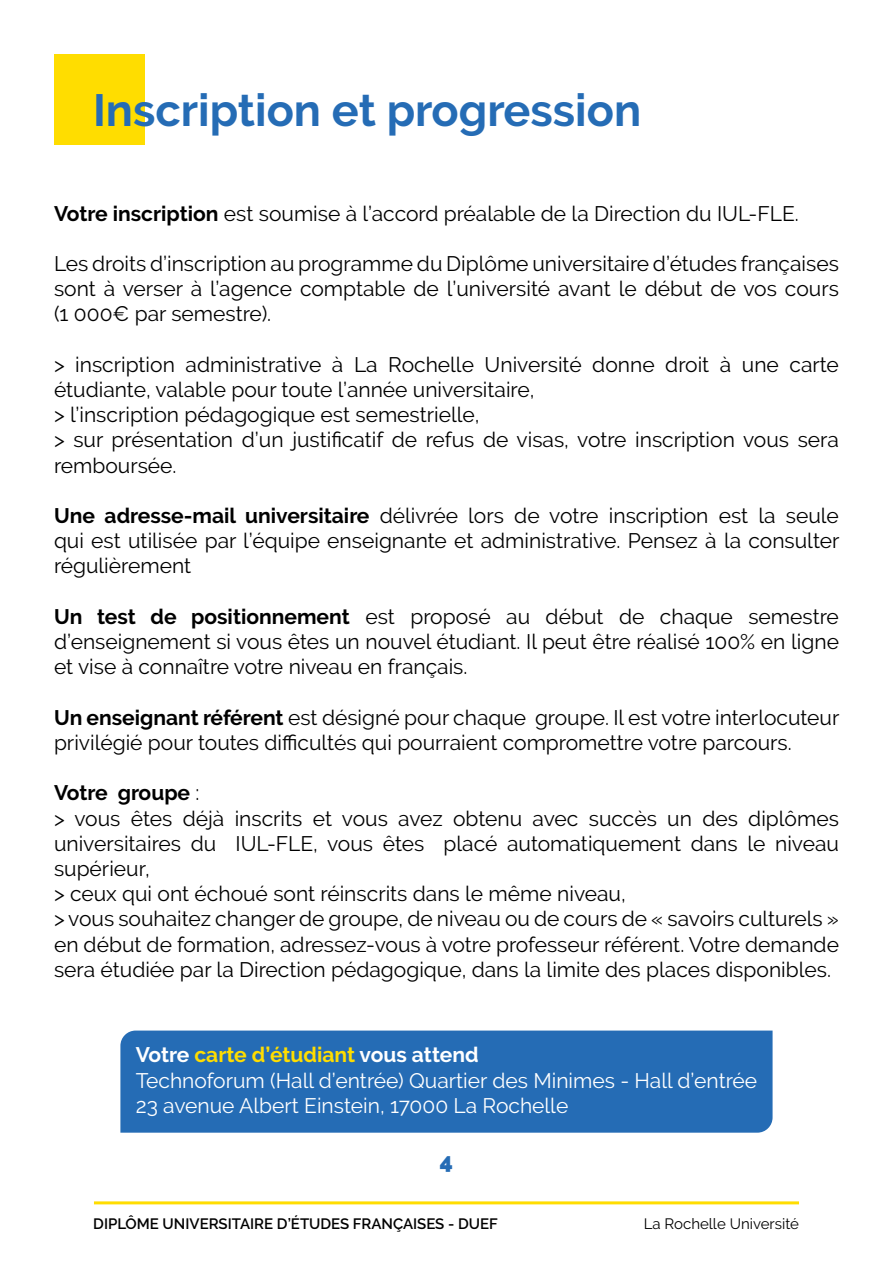
<style>
.page{position:relative;width:893px;height:1263px;background:#fff}
.page>*{position:absolute;margin:0;border:0;box-sizing:border-box;transform-origin:0 0}
.t1{font:700 45px "Raleway";color:#256cb5}
.t2{font:900 22.5px "Raleway";color:#256cb5}
.t3{font:21px/25.2px "Raleway";color:#000;text-align:justify}
.t4{font:21px/25.2px "Raleway";color:#fff}
.t5{font:600 15px "Raleway";color:#000}
.t6{font:15px "Raleway";color:#000}
.s1{font-weight:700}
.s2{font-weight:700;color:#fd0}
</style>
<div class="page">
<hr style="left:94px;top:1201px;width:705px;height:3px;background:#fd0">
<div style="left:120px;top:1030px;width:653px;height:103px;background:#256cb5"></div>
<div style="left:54px;top:54px;width:91px;height:91px;background:#fd0"></div>
<h1 class="t1" style="left:93px;top:85px;width:550px">Inscription et progression</h1>
<p class="t3" style="left:54px;top:201px;width:746px"><span class="s1">Votre inscription</span> est soumise à l’accord préalable de la Direction du IUL-FLE.</p>
<p class="t3" style="left:54px;top:251px;width:786px">Les droits d’inscription au programme du Diplôme universitaire d’études françaises sont à verser à l’agence comptable de l’université avant le début de vos cours (1 000€ par semestre).</p>
<p class="t3" style="left:54px;top:352px;width:786px;text-align:left">&gt; inscription administrative à La Rochelle Université donne droit à une carte étudiante, valable pour toute l’année universitaire,<br>&gt; l’inscription pédagogique est semestrielle,<br>&gt; sur présentation d’un justificatif de refus de visas, votre inscription vous sera remboursée.</p>
<p class="t3" style="left:54px;top:503px;width:787px"><span class="s1">Une adresse-mail universitaire</span> délivrée lors de votre inscription est la seule qui est utilisée par l’équipe enseignante et administrative. Pensez à la consulter régulièrement</p>
<p class="t3" style="left:54px;top:604px;width:786px"><span class="s1">Un test de positionnement</span> est proposé au début de chaque semestre d’enseignement si vous êtes un nouvel étudiant. Il peut être réalisé 100% en ligne et vise à connaître votre niveau en français.</p>
<p class="t3" style="left:54px;top:705px;width:787px"><span class="s1">Un enseignant référent</span> est désigné pour chaque groupe. Il est votre interlocuteur privilégié pour toutes difficultés qui pourraient compromettre votre parcours.</p>
<p class="t3" style="left:54px;top:780px;width:786px;text-align:left"><span class="s1">Votre groupe</span> :<br>&gt; vous êtes déjà inscrits et vous avez obtenu avec succès un des diplômes universitaires du IUL-FLE, vous êtes placé automatiquement dans le niveau supérieur,<br>&gt; ceux qui ont échoué sont réinscrits dans le même niveau,<br>&gt; vous souhaitez changer de groupe, de niveau ou de cours de « savoirs culturels » en début de formation, adressez-vous à votre professeur référent. Votre demande sera étudiée par la Direction pédagogique, dans la limite des places disponibles.</p>
<p class="t4" style="left:136px;top:1042px;width:623px"><span class="s1">Votre</span> <span class="s2">carte d’étudiant</span> <span class="s1">vous attend<br></span>Technoforum (Hall d’entrée) Quartier des Minimes - Hall d’entrée<br>23 avenue Albert Einstein, 17000 La Rochelle</p>
<p class="t2" style="left:440px;top:1148px;width:15px">4</p>
<p class="t5" style="left:93px;top:1215px;width:406px">DIPLÔME UNIVERSITAIRE D’ÉTUDES FRANÇAISES - DUEF</p>
<p class="t6" style="left:644px;top:1215px;width:157px">La Rochelle Université</p>
</div>
